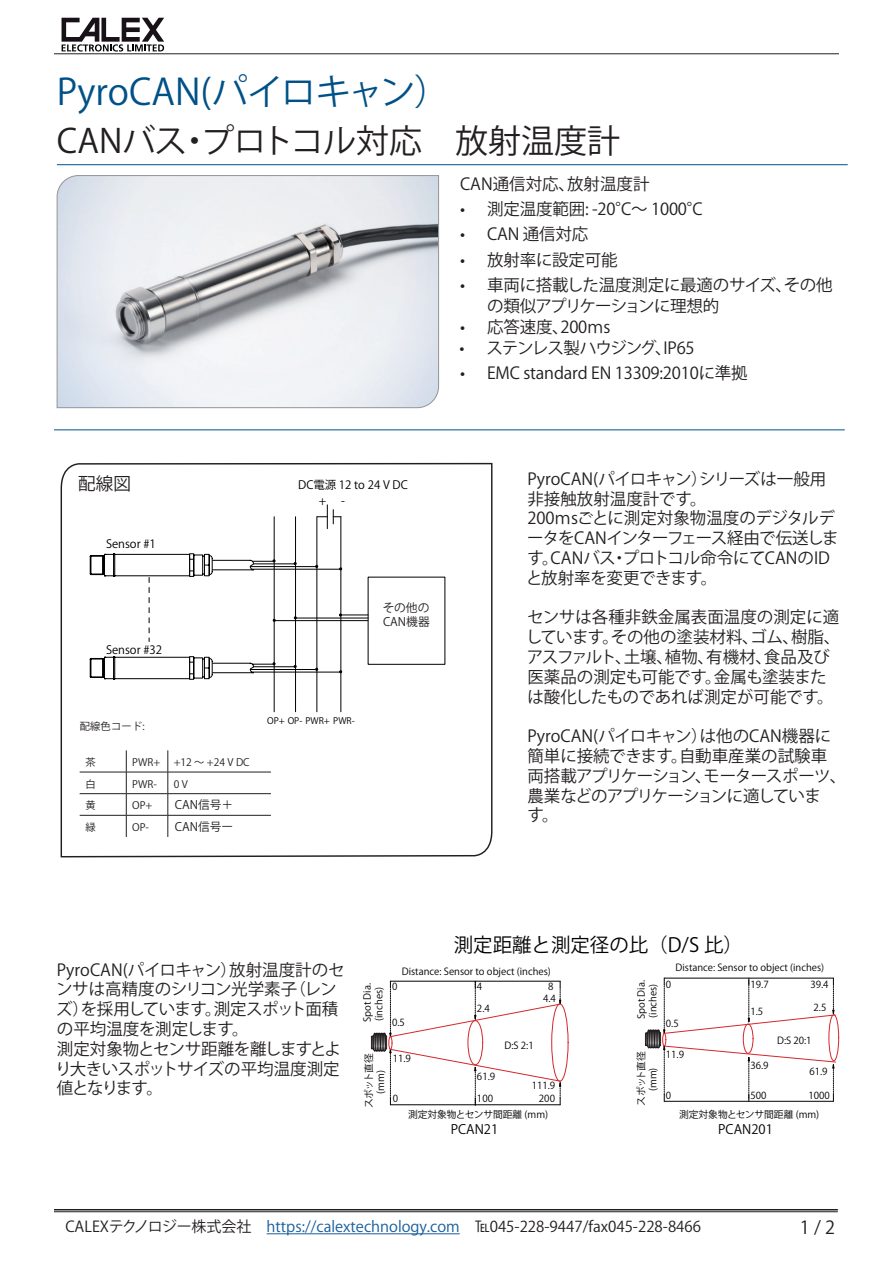
<style>
.page{position:relative;width:893px;height:1263px;background:#fff}
.page>*{position:absolute;margin:0;border:0;box-sizing:border-box;transform-origin:0 0}
.t1{font:36px "Koz Go Pr 6 N";color:#005187}
.t2{font:33px "Koz Go Pr 6 N";color:#231f20}
.t3{font:19.5px "Koz Go Pr 6 N";color:#030303}
.t4{font:18px "Koz Go Pr 6 N";color:#231f20}
.t5{font:17.55px "Koz Go Pr 6 N";color:#231f20}
.t6{font:16.5px/19.8px "Koz Go Pr 6 N";letter-spacing:-.01em;color:#231f20}
.t7{font:16.5px/19.8px "Koz Go Pr 6 N";letter-spacing:-.055em;color:#231f20}
.t8{font:16.5px/19.8px "Koz Go Pr 6 N";letter-spacing:-.045em;color:#231f20}
.t9{font:16.5px "Koz Go Pr 6 N";letter-spacing:-.06em;color:#231f20}
.t10{font:16.5px "Koz Go Pr 6 N";letter-spacing:-.08em;color:#231f20}
.t11{font:15px "Koz Go Pr 6 N";color:#231f20}
.t12{font:12.9px "Koz Go Pr 6 N";color:#030303}
.t13{font:11.7px/14.1px "Koz Go Pr 6 N";color:#231f20}
.t14{font:11.4px "Koz Go Pr 6 N";color:#000001}
.t15{font:11.25px "Koz Go Pr 6 N";color:#000001}
.t16{font:10.2px "Koz Go Pr 6 N";color:#231f20}
.t17{font:9.75px/11.7px "Koz Go Pr 6 N";color:#030303}
.t18{font:9.75px/11.7px "Koz Go Pr 6 N";letter-spacing:-.045em;color:#030303;text-align:center}
.t19{font:9px "Koz Go Pr 6 N";color:#000001}
.s1{color:#175d9e}
</style>
<div class="page">
<hr style="left:54px;top:1209px;width:784px;height:1px;background:#231f20">
<hr style="left:54px;top:1211px;width:784px;height:1px;background:#231f20">
<hr style="left:267px;top:1233px;width:193px;height:1px;background:#175d9e">
<hr style="left:54px;top:54px;width:785px;height:1px;background:#231f20">
<svg style="left:62px;top:18px;width:102px;height:34px"></svg>
<svg style="left:57px;top:175px;width:382px;height:233px"></svg>
<svg style="left:60px;top:462px;width:433px;height:396px"></svg>
<hr style="left:274px;top:517px;width:1px;height:195px;background:#000001">
<hr style="left:295px;top:517px;width:1px;height:195px;background:#000001">
<hr style="left:317px;top:517px;width:1px;height:195px;background:#000001">
<hr style="left:341px;top:517px;width:1px;height:195px;background:#000001">
<svg style="left:89px;top:504px;width:279px;height:176px"></svg>
<hr style="left:80px;top:772px;width:46px;height:1px;background:#231f20">
<hr style="left:126px;top:772px;width:42px;height:1px;background:#231f20">
<hr style="left:168px;top:772px;width:103px;height:1px;background:#231f20">
<hr style="left:80px;top:793px;width:46px;height:1px;background:#231f20">
<hr style="left:126px;top:793px;width:42px;height:1px;background:#231f20">
<hr style="left:168px;top:793px;width:103px;height:1px;background:#231f20">
<hr style="left:80px;top:815px;width:46px;height:1px;background:#231f20">
<hr style="left:126px;top:815px;width:42px;height:1px;background:#231f20">
<svg style="left:126px;top:750px;width:1px;height:87px"></svg>
<hr style="left:168px;top:815px;width:103px;height:1px;background:#231f20">
<svg style="left:168px;top:750px;width:1px;height:87px"></svg>
<hr style="left:57px;top:164px;width:791px;height:1px;background:#005187">
<hr style="left:54px;top:430px;width:791px;height:1px;background:#005187">
<div style="left:551px;top:1003px;width:17px;height:78px;border:1px solid #d52729;border-radius:50%"></div>
<svg style="left:371px;top:981px;width:190px;height:125px"></svg>
<div style="left:829px;top:1014px;width:10px;height:47px;border:1px solid #d52729;border-radius:50%"></div>
<hr style="left:664px;top:1101px;width:169px;height:1px;background:#030303">
<svg style="left:645px;top:978px;width:191px;height:123px"></svg>
<h1 class="t1" style="left:57px;top:72px;width:395px">PyroCAN(パイロキャン(</h1>
<h2 class="t2" style="left:57px;top:122px;width:565px">CANバスプロトコル対応　放射温度計</h2>
<h2 class="t2" style="left:178px;top:122px;width:34px">・</h2>
<p class="t6" style="left:460px;top:174px;width:116px">CAN通信対応、</p>
<p class="t6" style="left:567px;top:174px;width:84px">放射温度計</p>
<p class="t6" style="left:460px;top:200px;width:7px">•</p>
<p class="t6" style="left:460px;top:225px;width:7px">•</p>
<p class="t6" style="left:460px;top:250px;width:7px">•</p>
<p class="t6" style="left:460px;top:275px;width:7px">•</p>
<p class="t6" style="left:460px;top:317px;width:7px">•</p>
<p class="t6" style="left:459px;top:338px;width:7px">•</p>
<p class="t6" style="left:460px;top:363px;width:7px">•</p>
<p class="t6" style="left:487px;top:200px;width:146px">測定温度範囲: -20°</p>
<p class="t6" style="left:621px;top:200px;width:83px">C～ 1000°</p>
<p class="t6" style="left:692px;top:200px;width:12px">C</p>
<p class="t6" style="left:487px;top:225px;width:103px">CAN 通信対応</p>
<p class="t6" style="left:487px;top:250px;width:132px">放射率に設定可能</p>
<p class="t6" style="left:487px;top:275px;width:307px">車両に搭載した温度測定に最適のサイズ、</p>
<p class="t6" style="left:784px;top:275px;width:50px">その他</p>
<p class="t6" style="left:560px;top:296px;width:160px;line-height:20.7px;text-indent:-73px">の類似アプリケーションに理想的<br>200ｍs</p>
<p class="t6" style="left:487px;top:317px;width:83px">応答速度、</p>
<p class="t9" style="left:486px;top:338px;width:210px">ステンレス製ハウジング IP65</p>
<p class="t6" style="left:655px;top:338px;width:18px">、</p>
<p class="t6" style="left:487px;top:363px;width:262px">EMC standard EN 13309:2010に準拠</p>
<p class="t5" style="left:78px;top:474px;width:54px">配線図</p>
<p class="t14" style="left:106px;top:537px;width:51px">Sensor #1</p>
<p class="t14" style="left:106px;top:643px;width:58px">Sensor #32</p>
<p class="t14" style="left:298px;top:478px;width:111px">DC電源 12 to 24 V DC</p>
<p class="t15" style="left:319px;top:494px;width:9px">+</p>
<p class="t15" style="left:341px;top:494px;width:5px">-</p>
<p class="t13" style="left:383px;top:601px;width:48px">その他の<br>CAN機器</p>
<p class="t16" style="left:80px;top:720px;width:67px">配線色コード:</p>
<p class="t19" style="left:267px;top:715px;width:89px">OP+ OP- PWR+ PWR-</p>
<p class="t16" style="left:86px;top:757px;width:12px">茶</p>
<p class="t16" style="left:132px;top:757px;width:30px">PWR+</p>
<p class="t16" style="left:174px;top:757px;width:78px">+12 ～ +24 V DC</p>
<p class="t16" style="left:86px;top:778px;width:12px">白</p>
<p class="t16" style="left:132px;top:778px;width:26px">PWR-</p>
<p class="t16" style="left:174px;top:778px;width:16px">V0</p>
<p class="t16" style="left:86px;top:800px;width:12px">黄</p>
<p class="t16" style="left:86px;top:822px;width:12px">緑</p>
<p class="t16" style="left:132px;top:800px;width:22px">OP+</p>
<p class="t16" style="left:132px;top:822px;width:18px">OP-</p>
<p class="t13" style="left:175px;top:793px;width:60px;line-height:22.4px">CAN信号＋<br>CAN信号ー</p>
<p class="t6" style="left:699px;top:469px;width:129px">シリーズは一般用</p>
<p class="t6" style="left:527px;top:469px;width:313px">PyroCAN(パイロキャン）<br>非接触放射温度計です。<br>200ｍsごとに測定対象物温度のデジタルデータをCANインターフェース経由で伝送します CANバスプロトコル命令にてCANのID</p>
<p class="t6" style="left:611px;top:548px;width:18px">・</p>
<p class="t6" style="left:526px;top:548px;width:193px;text-indent:16px">。<br>と放射率を変更できます。</p>
<p class="t6" style="left:527px;top:608px;width:315px;text-align:right">センサは各種非鉄金属表面温度の測定に適樹脂、</p>
<p class="t6" style="left:750px;top:627px;width:50px">ゴム、</p>
<p class="t6" style="left:526px;top:627px;width:234px">していますその他の塗装材料、</p>
<p class="t6" style="left:603px;top:627px;width:18px">。</p>
<p class="t6" style="left:764px;top:647px;width:67px">食品及び</p>
<p class="t6" style="left:665px;top:647px;width:51px">植物、</p>
<p class="t6" style="left:706px;top:647px;width:67px">有機材、</p>
<p class="t10" style="left:527px;top:648px;width:148px">アスファルト土壌、</p>
<p class="t6" style="left:527px;top:647px;width:301px;text-indent:88px">、<br>医薬品の測定も可能です金属も塗装また</p>
<p class="t6" style="left:527px;top:667px;width:308px;text-indent:178px">。<br>は酸化したものであれば測定が可能です。</p>
<p class="t6" style="left:700px;top:726px;width:133px">は他のCAN機器に</p>
<p class="t6" style="left:527px;top:726px;width:301px">PyroCAN(パイロキャン）<br>簡単に接続できます自動車産業の試験車</p>
<p class="t8" style="left:527px;top:746px;width:320px;text-indent:144px">。<br>両搭載アプリケーションモータースポーツ、</p>
<p class="t7" style="left:527px;top:766px;width:295px;text-indent:168px">、<br>農業などのアプリケーションに適しています。</p>
<p class="t3" style="left:454px;top:934px;width:291px">測定距離と測定径の比（D S/ 比(</p>
<p class="t6" style="left:57px;top:960px;width:182px">PyroCAN(パイロキャン）</p>
<p class="t6" style="left:229px;top:960px;width:117px">放射温度計のセ</p>
<p class="t6" style="left:81px;top:980px;width:259px;text-indent:-25px">ンサは高精度のシリコン光学素子<br>を採用しています測定スポット面積</p>
<p class="t6" style="left:289px;top:980px;width:49px">（レン</p>
<p class="t6" style="left:55px;top:999px;width:287px">ズ）<br>の平均温度を測定します。<br>測定対象物とセンサ距離を離しますとより大きいスポットサイズの平均温度測定値となります。</p>
<p class="t6" style="left:205px;top:999px;width:18px">。</p>
<p class="t17" style="left:402px;top:965px;width:151px">Distance: Sensor to object (inches(</p>
<p class="t17" style="left:392px;top:981px;width:7px">0</p>
<p class="t17" style="left:362px;top:1022px;width:40px;rotate:-90deg">Spot Dia. (inches(</p>
<p class="t18" style="left:363px;top:1108px;width:56px;rotate:-90deg">スポット直径(mm(</p>
<p class="t17" style="left:392px;top:1017px;width:14px">0.5</p>
<p class="t17" style="left:393px;top:1052px;width:20px">11.9</p>
<p class="t17" style="left:393px;top:1092px;width:7px">0</p>
<p class="t17" style="left:477px;top:981px;width:7px">4</p>
<p class="t17" style="left:477px;top:1003px;width:14px">2.4</p>
<p class="t17" style="left:548px;top:981px;width:7px">8</p>
<p class="t17" style="left:543px;top:992px;width:14px">4.4</p>
<p class="t17" style="left:477px;top:1070px;width:20px">61.9</p>
<p class="t17" style="left:477px;top:1093px;width:18px">100</p>
<p class="t17" style="left:504px;top:1040px;width:31px">D S: 2:1</p>
<p class="t17" style="left:532px;top:1080px;width:25px">111.9</p>
<p class="t17" style="left:539px;top:1093px;width:18px">200</p>
<p class="t17" style="left:636px;top:1019px;width:40px;rotate:-90deg">Spot Dia. (inches(</p>
<p class="t18" style="left:636px;top:1105px;width:56px;rotate:-90deg">スポット直径(mm(</p>
<p class="t17" style="left:676px;top:962px;width:150px">Distance: Sensor to object (inches(</p>
<p class="t17" style="left:666px;top:978px;width:7px">0</p>
<p class="t17" style="left:666px;top:1017px;width:14px">0.5</p>
<p class="t17" style="left:666px;top:1049px;width:20px">11.9</p>
<p class="t17" style="left:666px;top:1089px;width:7px">0</p>
<p class="t17" style="left:750px;top:978px;width:20px">19.7</p>
<p class="t17" style="left:810px;top:978px;width:20px">39.4</p>
<p class="t17" style="left:750px;top:1006px;width:14px">1.5</p>
<p class="t17" style="left:814px;top:1002px;width:14px">2.5</p>
<p class="t17" style="left:777px;top:1034px;width:36px">D S: 20:1</p>
<p class="t17" style="left:750px;top:1060px;width:20px">36.9</p>
<p class="t17" style="left:809px;top:1065px;width:20px">61.9</p>
<p class="t17" style="left:750px;top:1089px;width:18px">500</p>
<p class="t17" style="left:808px;top:1089px;width:23px">1000</p>
<p class="t17" style="left:408px;top:1109px;width:142px">測定対象物とセンサ間距離 (mm(</p>
<p class="t12" style="left:451px;top:1121px;width:49px">PCAN21</p>
<p class="t17" style="left:679px;top:1109px;width:142px">測定対象物とセンサ間距離 (mm(</p>
<p class="t12" style="left:718px;top:1121px;width:56px">PCAN201</p>
<p class="t11" style="left:65px;top:1218px;width:637px">CALEXテクノロジー株式会社　<span class="s1">https://calextechnology.com</span>　℡045-228-9447/fax045-228-8466</p>
<p class="t4" style="left:800px;top:1217px;width:37px">2/1</p>
</div>
